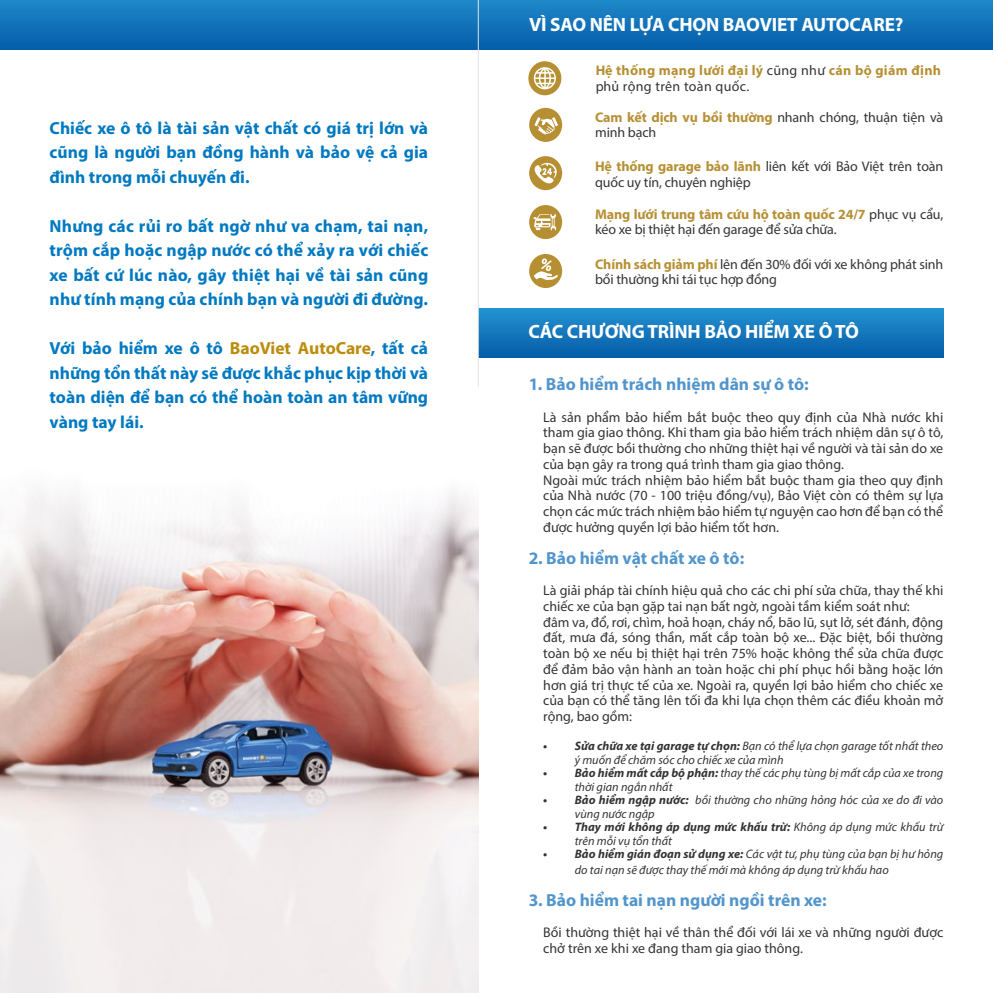
<style>
.page{position:relative;width:993px;height:993px;background:#fff}
.page>*{position:absolute;margin:0;border:0;box-sizing:border-box;transform-origin:0 0}
.t1{font:700 19.25px "Myriad Pro";letter-spacing:-.01em;color:#fff}
.t2{font:700 17.5px/24.5px "Myriad Pro";color:#0079c1;text-align:justify}
.t3{font:700 17.5px "Myriad Pro";color:#267bc0}
.t4{font:14px/15.8px "Myriad Pro";color:#000}
.t5{font:700 14px/15.4px "Myriad Pro";letter-spacing:.025em;color:#a47400}
.t6{font:italic 12.25px/13.5px "Myriad Pro";color:#000}
.s1{color:#bb8d0a}
.s2{font-weight:400;color:#000}
.s3{font-weight:700;color:#a47400}
.s4{font-weight:700}
</style>
<div class="page">
<div style="left:0;top:0;width:992px;height:50px;background:linear-gradient(to bottom,#1f88c9,#055da9)"></div>
<div style="left:478px;top:308px;width:465px;height:49px;background:linear-gradient(to bottom,#2393d1,#065ca9)"></div>
<svg style="left:529px;top:156px;width:33px;height:34px"></svg>
<svg style="left:534px;top:163px;width:23px;height:20px"></svg>
<svg style="left:529px;top:108px;width:33px;height:34px"></svg>
<svg style="left:534px;top:117px;width:24px;height:17px"></svg>
<svg style="left:528px;top:61px;width:33px;height:34px"></svg>
<svg style="left:533px;top:66px;width:23px;height:23px"></svg>
<svg style="left:529px;top:254px;width:33px;height:34px"></svg>
<svg style="left:533px;top:258px;width:25px;height:22px"></svg>
<svg style="left:529px;top:205px;width:33px;height:34px"></svg>
<svg style="left:533px;top:213px;width:23px;height:17px"></svg>
<hr style="left:477px;top:0;width:1px;height:992px;background:#e2e3e4">
<img style="left:0;top:387px;width:478px;height:605px">
<p class="t2" style="left:50px;top:115px;width:380px">Chiếc xe ô tô là tài sản vật chất có giá trị lớn và cũng là người bạn đồng hành và bảo vệ cả gia đình trong mỗi chuyến đi.</p>
<p class="t2" style="left:50px;top:213px;width:380px">Nhưng các rủi ro bất ngờ như va chạm, tai nạn, trộm cắp hoặc ngập nước có thể xảy ra với chiếc xe bất cứ lúc nào, gây thiệt hại về tài sản cũng như tính mạng của chính bạn và người đi đường.</p>
<p class="t2" style="left:50px;top:335px;width:380px">Với bảo hiểm xe ô tô <span class="s1">BaoViet AutoCare</span>, tất cả những tổn thất này sẽ được khắc phục kịp thời và toàn diện để bạn có thể hoàn toàn an tâm vững vàng tay lái.</p>
<h1 class="t1" style="left:529px;top:12px;width:375px">VÌ SAO NÊN LỰA CHỌN BAOVIET AUTOCARE?</h1>
<p class="t5" style="left:595px;top:62px;width:347px">Hệ thống mạng lưới đại lý <span class="s2">cũng như</span> cán bộ giám định <span class="s2">phủ rộng trên toàn quốc.</span></p>
<p class="t4" style="left:595px;top:109px;width:349px"><span class="s3">Cam kết dịch vụ bồi thường</span> nhanh chóng, thuận tiện và minh bạch</p>
<p class="t4" style="left:595px;top:158px;width:349px"><span class="s3">Hệ thống garage bảo lãnh</span> liên kết với Bảo Việt trên toàn quốc uy tín, chuyên nghiệp</p>
<p class="t4" style="left:595px;top:206px;width:349px"><span class="s3">Mạng lưới trung tâm cứu hộ toàn quốc 24/7</span> phục vụ cẩu, kéo xe bị thiệt hại đến garage để sửa chữa.</p>
<p class="t4" style="left:595px;top:256px;width:349px"><span class="s3">Chính sách giảm phí</span> lên đến 30% đối với xe không phát sinh bồi thường khi tái tục hợp đồng</p>
<h1 class="t1" style="left:528px;top:319px;width:332px">CÁC CHƯƠNG TRÌNH BẢO HIỂM XE Ô TÔ</h1>
<p class="t3" style="left:528px;top:372px;width:282px">1. Bảo hiểm trách nhiệm dân sự ô tô:</p>
<p class="t4" style="left:543px;top:408px;width:401px">Là sản phẩm bảo hiểm bắt buộc theo quy định của Nhà nước khi tham gia giao thông. Khi tham gia bảo hiểm trách nhiệm dân sự ô tô, bạn sẽ được bồi thường cho những thiệt hại về người và tài sản do xe của bạn gây ra trong quá trình tham gia giao thông.<br>Ngoài mức trách nhiệm bảo hiểm bắt buộc tham gia theo quy định của Nhà nước (70 - 100 triệu đồng/vụ), Bảo Việt còn có thêm sự lựa chọn các mức trách nhiệm bảo hiểm tự nguyện cao hơn để bạn có thể được hưởng quyền lợi bảo hiểm tốt hơn.</p>
<p class="t3" style="left:528px;top:546px;width:217px">2. Bảo hiểm vật chất xe ô tô:</p>
<p class="t4" style="left:543px;top:582px;width:401px">Là giải pháp tài chính hiệu quả cho các chi phí sửa chữa, thay thế khi chiếc xe của bạn gặp tai nạn bất ngờ, ngoài tầm kiểm soát như:<br>đâm va, đổ, rơi, chìm, hoả hoạn, cháy nổ, bão lũ, sụt lở, sét đánh, động đất, mưa đá, sóng thần, mất cắp toàn bộ xe... Đặc biệt, bồi thường toàn bộ xe nếu bị thiệt hại trên 75% hoặc không thể sửa chữa được để đảm bảo vận hành an toàn hoặc chi phí phục hồi bằng hoặc lớn hơn giá trị thực tế của xe. Ngoài ra, quyền lợi bảo hiểm cho chiếc xe của bạn có thể tăng lên tối đa khi lựa chọn thêm các điều khoản mở rộng, bao gồm:</p>
<p class="t6" style="left:574px;top:739px;width:370px;text-indent:-31px"><span class="s4">• Sửa chữa xe tại garage tự chọn:</span> Bạn có thể lựa chọn garage tốt nhất theo ý muốn để chăm sóc cho chiếc xe của mình</p>
<p class="t6" style="left:574px;top:766px;width:370px;text-indent:-31px"><span class="s4">• Bảo hiểm mất cắp bộ phận:</span> thay thế các phụ tùng bị mất cắp của xe trong thời gian ngắn nhất</p>
<p class="t6" style="left:574px;top:793px;width:370px;text-indent:-31px"><span class="s4">• Bảo hiểm ngập nước:</span> bồi thường cho những hỏng hóc của xe do đi vào vùng nước ngập</p>
<p class="t6" style="left:574px;top:820px;width:370px;text-indent:-31px"><span class="s4">• Thay mới không áp dụng mức khấu trừ:</span> Không áp dụng mức khấu trừ trên mỗi vụ tổn thất</p>
<p class="t6" style="left:574px;top:845px;width:370px;line-height:15.8px;text-indent:-31px"><span class="s4">• Bảo hiểm gián đoạn sử dụng xe:</span> Các vật tư, phụ tùng của bạn bị hư hỏng do tai nạn sẽ được thay thế mới mà không áp dụng trừ khấu hao</p>
<p class="t3" style="left:528px;top:887px;width:300px">3. Bảo hiểm tai nạn người ngồi trên xe:</p>
<p class="t4" style="left:543px;top:923px;width:401px">Bồi thường thiệt hại về thân thể đối với lái xe và những người được chở trên xe khi xe đang tham gia giao thông.</p>
</div>
